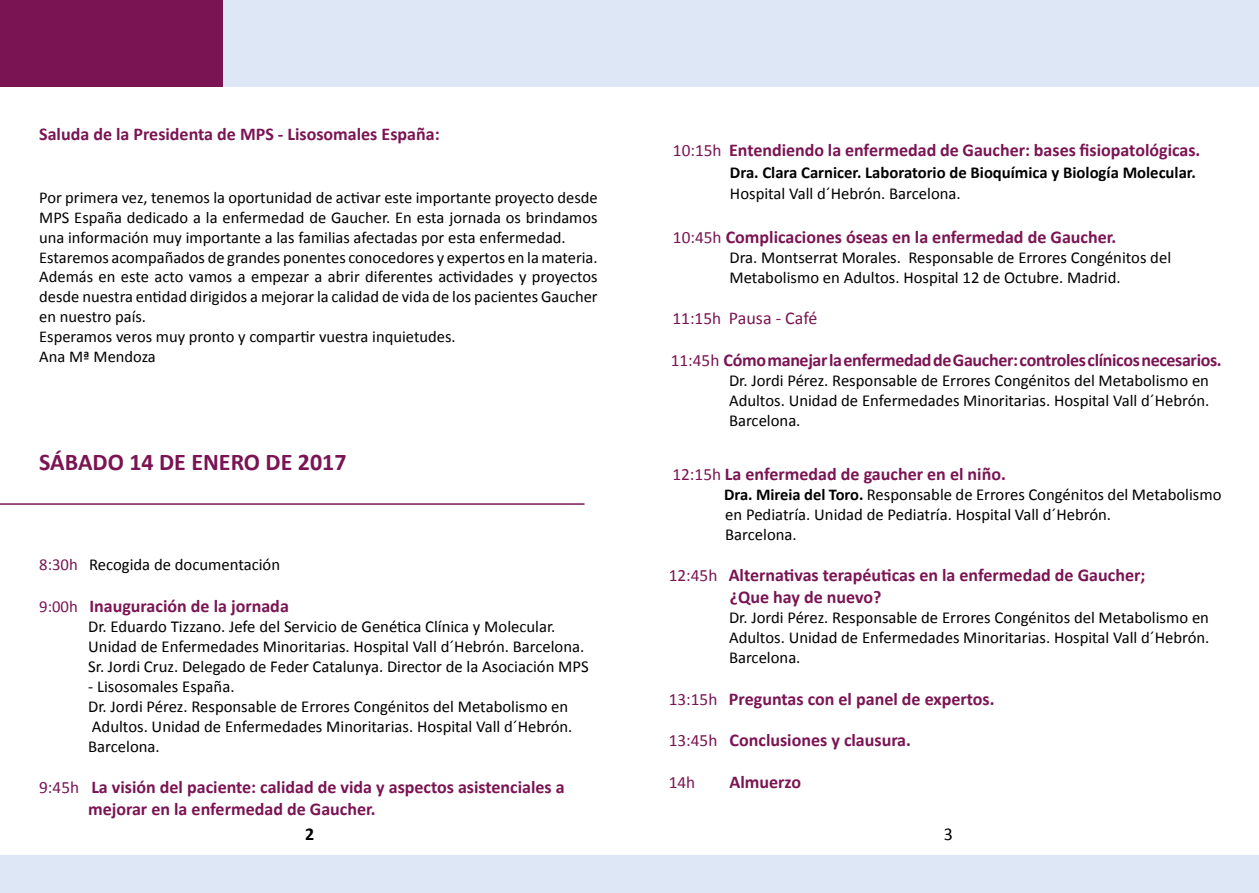
<style>
.page{position:relative;width:1259px;height:893px;background:#fff}
.page>*{position:absolute;margin:0;border:0;box-sizing:border-box;transform-origin:0 0}
.t1{font:700 24px "Calibri";color:#7a1453}
.t2{font:700 18px/21.6px "Calibri";color:#7a1453}
.t3{font:700 18px "Calibri";letter-spacing:-.02em;color:#7a1453}
.t4{font:18px "Calibri";color:#7a1453}
.t5{font:700 18px "Calibri";color:#000}
.t6{font:18px "Calibri";color:#000}
.t7{font:17.25px "Calibri";color:#7a1453}
.t8{font:16.65px/20px "Calibri";color:#000}
.t9{font:700 16.65px "Calibri";color:#000}
.t10{font:16.5px/19.8px "Calibri";color:#000}
.s1{color:#7a1453}
.s2{font-weight:400;font-size:16.65px}
.s3{font-weight:400;font-size:17.25px}
.s4{font-size:17.25px}
.s5{font-weight:700;font-size:16.5px}
</style>
<div class="page">
<div style="left:0;top:855px;width:1259px;height:38px;background:#dee7f5"></div>
<div style="left:223px;top:0;width:1036px;height:86px;background:#dee7f5"></div>
<div style="left:0;top:0;width:222px;height:86px;background:#7a1453"></div>
<hr style="left:0;top:503px;width:584px;height:2px;background:#7a1453">
<p class="t2" style="left:39px;top:123px;width:402px">Saluda de la Presidenta de MPS - Lisosomales España:</p>
<p class="t10" style="left:39px;top:188px;width:560px">Por primera vez, tenemos la oportunidad de activar este importante proyecto desde MPS España dedicado a la enfermedad de Gaucher. En esta jornada os brindamos una información muy importante a las familias afectadas por esta enfermedad.<br>Estaremos acompañados de grandes ponentes conocedores y expertos en la materia.<br>Además en este acto vamos a empezar a abrir diferentes actividades y proyectos desde nuestra entidad dirigidos a mejorar la calidad de vida de los pacientes Gaucher en nuestro país.<br>Esperamos veros muy pronto y compartir vuestra inquietudes.<br>Ana Mª Mendoza</p>
<h1 class="t1" style="left:39px;top:447px;width:309px">SÁBADO 14 DE ENERO DE 2017</h1>
<p class="t8" style="left:39px;top:555px;width:242px"><span class="s1">8:30h</span> Recogida de documentación</p>
<p class="t2" style="left:39px;top:595px;width:251px"><span class="s2">9:00h</span> Inauguración de la jornada</p>
<p class="t8" style="left:88px;top:616px;width:502px">Dr. Eduardo Tizzano. Jefe del Servicio de Genética Clínica y Molecular.<br>Unidad de Enfermedades Minoritarias. Hospital Vall d´Hebrón. Barcelona.<br>Sr. Jordi Cruz. Delegado de Feder Catalunya. Director de la Asociación MPS</p>
<p class="t8" style="left:88px;top:676px;width:486px">- Lisosomales España.<br>Dr. Jordi Pérez. Responsable de Errores Congénitos del Metabolismo en Adultos. Unidad de Enfermedades Minoritarias. Hospital Vall d´Hebrón.<br>Barcelona.</p>
<p class="t2" style="left:88px;top:776px;width:478px;text-indent:-49px"><span class="s3">9:45h</span> La visión del paciente: calidad de vida y aspectos asistenciales a mejorar en la enfermedad de Gaucher.</p>
<p class="t2" style="left:673px;top:139px;width:529px"><span class="s3">10:15h</span> Entendiendo la enfermedad de Gaucher: bases fisiopatológicas.</p>
<p class="t9" style="left:730px;top:162px;width:467px">Dra. Clara Carnicer. Laboratorio de Bioquímica y Biología Molecular.</p>
<p class="t8" style="left:730px;top:184px;width:232px">Hospital Vall d´Hebrón. Barcelona.</p>
<p class="t2" style="left:673px;top:226px;width:445px"><span class="s3">10:45h</span> Complicaciones óseas en la enfermedad de Gaucher.</p>
<p class="t8" style="left:729px;top:247px;width:443px">Dra. Montserrat Morales. Responsable de Errores Congénitos del<br>Metabolismo en Adultos. Hospital 12 de Octubre. Madrid.</p>
<p class="t4" style="left:672px;top:307px;width:146px"><span class="s4">11:15h</span> Pausa - Café</p>
<p class="t3" style="left:671px;top:348px;width:552px"><span class="s3">11:45h</span> Cómo manejar la enfermedad de Gaucher: controles clínicos necesarios.</p>
<p class="t8" style="left:729px;top:370px;width:482px;text-align:justify">Dr. Jordi Pérez. Responsable de Errores Congénitos del Metabolismo en Adultos. Unidad de Enfermedades Minoritarias. Hospital Vall d´Hebrón.<br>Barcelona.</p>
<p class="t2" style="left:672px;top:463px;width:335px"><span class="s3">12:15h</span> La enfermedad de gaucher en el niño.</p>
<p class="t8" style="left:724px;top:484px;width:499px"><span class="s5">Dra. Mireia del Toro.</span> Responsable de Errores Congénitos del Metabolismo en Pediatría. Unidad de Pediatría. Hospital Vall d´Hebrón.<br>Barcelona.</p>
<p class="t2" style="left:730px;top:565px;width:417px;text-indent:-61px"><span class="s3">12:45h</span> Alternativas terapéuticas en la enfermedad de Gaucher; ¿Que hay de nuevo?</p>
<p class="t8" style="left:729px;top:608px;width:482px;text-align:justify">Dr. Jordi Pérez. Responsable de Errores Congénitos del Metabolismo en Adultos. Unidad de Enfermedades Minoritarias. Hospital Vall d´Hebrón.<br>Barcelona.</p>
<p class="t2" style="left:669px;top:688px;width:327px"><span class="s3">13:15h</span> Preguntas con el panel de expertos.</p>
<p class="t2" style="left:669px;top:729px;width:244px"><span class="s3">13:45h</span> Conclusiones y clausura.</p>
<p class="t7" style="left:669px;top:771px;width:28px">14h</p>
<p class="t2" style="left:729px;top:771px;width:73px">Almuerzo</p>
<p class="t5" style="left:305px;top:822px;width:11px">2</p>
<p class="t6" style="left:944px;top:822px;width:11px">3</p>
</div>
